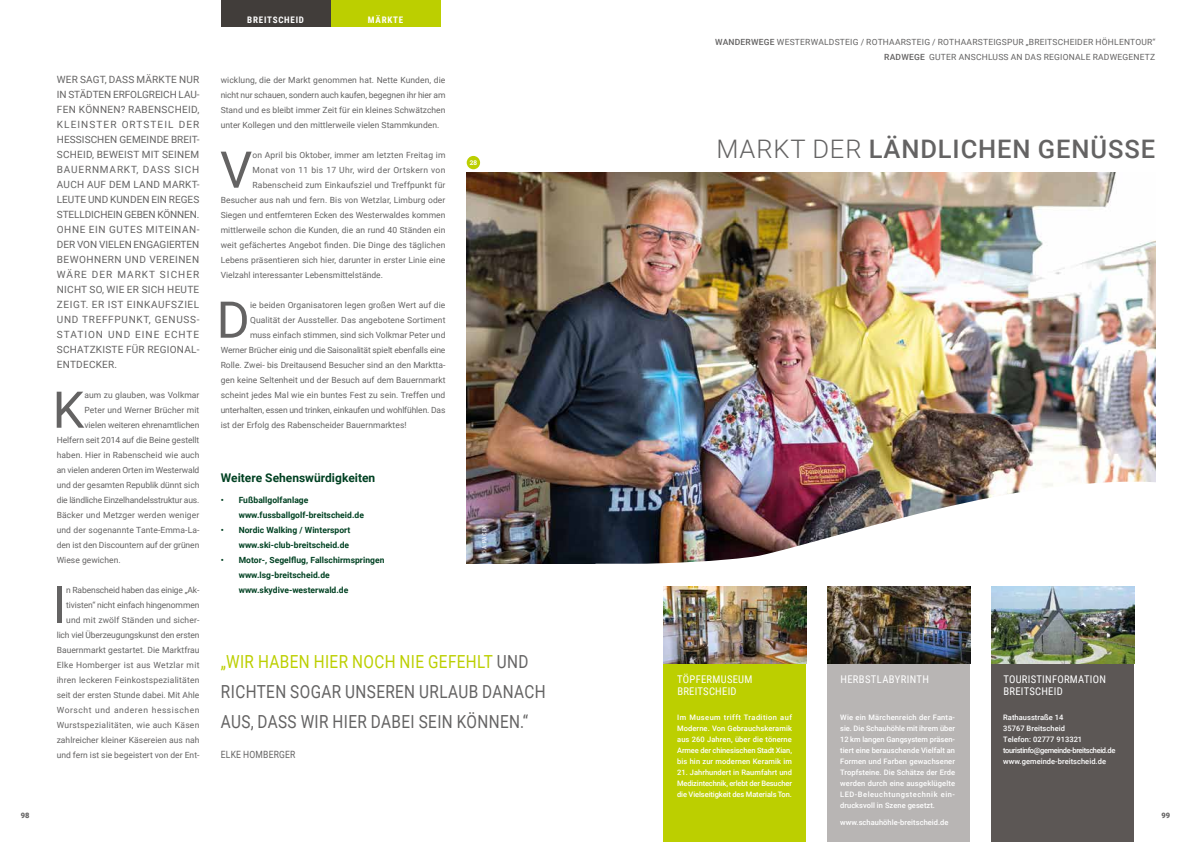
<style>
.page{position:relative;width:1191px;height:842px;background:#fff}
.page>*{position:absolute;margin:0;border:0;box-sizing:border-box;transform-origin:0 0}
.t1{font:50.7px "Roboto";color:#646363}
.t2{font:500 25.5px "Roboto";letter-spacing:.035em;color:#646363}
.t3{font:18px/30px "Roboto";letter-spacing:.025em;color:#646363;scale:.85 1}
.t4{font:700 12px "Roboto";color:#004122}
.t5{font:10.6px/12px "Roboto Condensed";letter-spacing:.025em;color:#fff}
.t6{font:10px/15px "Roboto";letter-spacing:.025em;color:#646363;text-align:justify}
.t7{font:10px "Roboto";letter-spacing:.025em;color:#646363;scale:.85 1}
.t8{font:700 9px "Roboto Condensed";letter-spacing:.085em;color:#fff}
.t9{font:8.5px/15px "Roboto";letter-spacing:.005em;color:#646363;text-align:right}
.t10{font:700 8.5px/15px "Roboto";letter-spacing:.005em;color:#004122}
.t11{font:8.5px/15px "Roboto";letter-spacing:.025em;color:#646363;text-align:right}
.t12{font:8.5px "Roboto";letter-spacing:-.015em;color:#646363}
.t13{font:8.5px "Roboto";letter-spacing:.04em;color:#646363}
.t14{font:500 7.5px/11px "Roboto";letter-spacing:.005em;color:#fff;text-align:justify}
.t15{font:900 7.5px "Roboto";color:#646363}
.t16{font:700 6.5px "Roboto Slab";color:#fff}
.t17{font:6px "Roboto Condensed";letter-spacing:.02em;color:#fff}
.s1{font-weight:500}
.s2{font-weight:300}
.s3{color:#bccf00}
</style>
<div class="page">
<img style="left:467px;top:173px;width:688px;height:390px">
<div style="left:221px;top:0;width:109px;height:26px;background:#413d3a"></div>
<div style="left:330px;top:0;width:110px;height:26px;background:#bccf00"></div>
<div style="left:467px;top:156px;width:13px;height:13px;background:#bccf00;border-radius:50%"></div>
<img style="left:595px;top:457px;width:561px;height:207px">
<div style="left:663px;top:587px;width:143px;height:255px;background:#bccf00"></div>
<div style="left:991px;top:587px;width:143px;height:255px;background:#5c5755"></div>
<div style="left:827px;top:587px;width:143px;height:255px;background:#b8b5b4"></div>
<img style="left:663px;top:587px;width:143px;height:76px">
<img style="left:991px;top:587px;width:143px;height:76px">
<img style="left:827px;top:587px;width:143px;height:76px">
<p class="t8" style="left:247px;top:13px;width:58px">BREITSCHEID</p>
<p class="t8" style="left:368px;top:13px;width:37px">MÄRKTE</p>
<p class="t11" style="left:715px;top:34px;width:442px"><span class="s1">WANDERWEGE</span> WESTERWALDSTEIG / ROTHAARSTEIG / ROTHAARSTEIGSPUR „BREITSCHEIDER HÖHLENTOUR“<br><span class="s1">RADWEGE</span> GUTER ANSCHLUSS AN DAS REGIONALE RADWEGENETZ</p>
<p class="t6" style="left:57px;top:71px;width:144px">WER SAGT, DASS MÄRKTE NUR IN STÄDTEN ERFOLGREICH LAU-FEN KÖNNEN? RABENSCHEID, KLEINSTER ORTSTEIL DER HESSISCHEN GEMEINDE BREIT-SCHEID, BEWEIST MIT SEINEM BAUERNMARKT, DASS SICH AUCH AUF DEM LAND MARKT-LEUTE UND KUNDEN EIN REGES STELLDICHEIN GEBEN KÖNNEN.<br>OHNE EIN GUTES MITEINAN-DER VON VIELEN ENGAGIERTEN BEWOHNERN UND VEREINEN WÄRE DER MARKT SICHER NICHT SO, WIE ER SICH HEUTE ZEIGT. ER IST EINKAUFSZIEL UND TREFFPUNKT, GENUSS-STATION UND EINE ECHTE SCHATZKISTE FÜR REGIONAL-ENTDECKER.</p>
<h1 class="t1" style="left:53px;top:374px;width:33px">K</h1>
<p class="t9" style="left:85px;top:387px;width:116px">aum zu glauben, was Volkmar</p>
<p class="t9" style="left:221px;top:72px;width:226px;text-align:justify">wicklung, die der Markt genommen hat. Nette Kunden, die nicht nur schauen, sondern auch kaufen, begegnen ihr hier am Stand und es bleibt immer Zeit für ein kleines Schwätzchen unter Kollegen und den mittlerweile vielen Stammkunden.</p>
<h1 class="t1" style="left:220px;top:134px;width:34px">V</h1>
<p class="t9" style="left:252px;top:147px;width:194px">on April bis Oktober, immer am letzten Freitag im</p>
<h2 class="t2" style="left:716px;top:131px;width:440px"><span class="s2">MARKT DER</span> LÄNDLICHEN GENÜSSE</h2>
<p class="t16" style="left:470px;top:158px;width:9px">28</p>
<p class="t13" style="left:252px;top:164px;width:194px">Monat von 11 bis 17 Uhr, wird der Ortskern von</p>
<p class="t9" style="left:252px;top:177px;width:194px">Rabenscheid zum Einkaufsziel und Treffpunkt für</p>
<p class="t9" style="left:221px;top:192px;width:226px">Besucher aus nah und fern. Bis von Wetzlar, Limburg oder</p>
<p class="t9" style="left:221px;top:207px;width:226px">Siegen und entfernteren Ecken des Westerwaldes kommen</p>
<p class="t9" style="left:221px;top:222px;width:226px">mittlerweile schon die Kunden, die an rund 40 Ständen ein</p>
<p class="t9" style="left:221px;top:237px;width:226px">weit gefächertes Angebot finden. Die Dinge des täglichen</p>
<p class="t9" style="left:221px;top:252px;width:226px">Lebens präsentieren sich hier, darunter in erster Linie eine</p>
<p class="t9" style="left:221px;top:267px;width:164px">Vielzahl interessanter Lebensmittelstände.</p>
<h1 class="t1" style="left:216px;top:284px;width:35px">D</h1>
<p class="t9" style="left:250px;top:297px;width:197px">ie beiden Organisatoren legen großen Wert auf die</p>
<p class="t9" style="left:250px;top:312px;width:197px">Qualität der Aussteller. Das angebotene Sortiment</p>
<p class="t9" style="left:250px;top:327px;width:197px">muss einfach stimmen, sind sich Volkmar Peter und</p>
<p class="t9" style="left:221px;top:342px;width:226px">Werner Brücher einig und die Saisonalität spielt ebenfalls eine</p>
<p class="t9" style="left:221px;top:357px;width:226px">Rolle. Zwei- bis Dreitausend Besucher sind an den Marktta-</p>
<p class="t9" style="left:221px;top:372px;width:226px">gen keine Seltenheit und der Besuch auf dem Bauernmarkt</p>
<p class="t9" style="left:221px;top:387px;width:226px">scheint jedes Mal wie ein buntes Fest zu sein. Treffen und</p>
<p class="t12" style="left:221px;top:404px;width:226px">unterhalten, essen und trinken, einkaufen und wohlfühlen. Das</p>
<p class="t9" style="left:221px;top:417px;width:187px">ist der Erfolg des Rabenscheider Bauernmarktes!</p>
<p class="t9" style="left:85px;top:402px;width:116px">Peter und Werner Brücher mit</p>
<p class="t9" style="left:85px;top:417px;width:116px">vielen weiteren ehrenamtlichen</p>
<p class="t9" style="left:57px;top:432px;width:144px">Helfern seit 2014 auf die Beine gestellt</p>
<p class="t9" style="left:57px;top:447px;width:144px">haben. Hier in Rabenscheid wie auch</p>
<p class="t9" style="left:57px;top:462px;width:144px">an vielen anderen Orten im Westerwald</p>
<p class="t9" style="left:57px;top:477px;width:144px">und der gesamten Republik dünnt sich</p>
<p class="t12" style="left:57px;top:494px;width:144px">die ländliche Einzelhandelsstruktur aus.</p>
<p class="t9" style="left:57px;top:507px;width:144px">Bäcker und Metzger werden weniger</p>
<p class="t9" style="left:57px;top:522px;width:144px">und der sogenannte Tante-Emma-La-</p>
<p class="t9" style="left:57px;top:537px;width:144px">den ist den Discountern auf der grünen</p>
<p class="t9" style="left:57px;top:552px;width:65px">Wiese gewichen.</p>
<h1 class="t1" style="left:52px;top:569px;width:15px">I</h1>
<h3 class="t4" style="left:221px;top:470px;width:156px">Weitere Sehenswürdigkeiten</h3>
<p class="t10" style="left:239px;top:492px;width:127px;text-indent:-18px">• Fußballgolfanlage www.fussballgolf-breitscheid.de</p>
<p class="t10" style="left:221px;top:522px;width:131px;text-align:right">• Nordic Walking / Wintersport www.ski-club-breitscheid.de</p>
<p class="t10" style="left:239px;top:552px;width:147px;text-indent:-18px">• Motor-, Segelflug, Fallschirmspringen www.lsg-breitscheid.de www.skydive-westerwald.de</p>
<p class="t17" style="left:480px;top:555px;width:31px;rotate:-90deg">© A. PACEK</p>
<p class="t9" style="left:57px;top:582px;width:144px">n Rabenscheid haben das einige „Ak&shy;tivisten“ nicht einfach hingenommen und mit zwölf Ständen und sicher&shy;lich viel Überzeugungskunst den ersten Bauernmarkt gestartet. Die Marktfrau Elke Homberger ist aus Wetzlar mit ihren leckeren Feinkostspezialitäten seit der ersten Stunde dabei. Mit Ahle Worscht und anderen hessischen Wurstspezialitäten, wie auch Käsen zahlreicher kleiner Käsereien aus nah und fern ist sie begeistert von der Ent-</p>
<h3 class="t3" style="left:221px;top:646px;width:384px"><span class="s3">„WIR HABEN HIER NOCH NIE GEFEHLT</span> UND<br>RICHTEN SOGAR UNSEREN URLAUB DANACH<br>AUS, DASS WIR HIER DABEI SEIN KÖNNEN.“</h3>
<p class="t7" style="left:221px;top:747px;width:89px">ELKE HOMBERGER</p>
<p class="t5" style="left:677px;top:672px;width:77px">TÖPFERMUSEUM</p>
<p class="t5" style="left:840px;top:672px;width:90px">HERBSTLABYRINTH</p>
<p class="t5" style="left:677px;top:684px;width:61px">BREITSCHEID</p>
<p class="t5" style="left:1003px;top:672px;width:104px">TOURISTINFORMATION<br>BREITSCHEID</p>
<p class="t14" style="left:1003px;top:712px;width:114px;text-align:left">Rathausstraße 14<br>35767 Breitscheid<br>Telefon: 02777 913321 touristinfo@gemeinde-breitscheid.de www.gemeinde-breitscheid.de</p>
<p class="t14" style="left:677px;top:712px;width:116px">Im Museum trifft Tradition auf Moderne. Von Gebrauchskeramik aus 260 Jahren, über die tönerne Armee der chinesischen Stadt Xian, bis hin zur modernen Keramik im</p>
<p class="t14" style="left:677px;top:767px;width:116px">21. Jahrhundert in Raumfahrt und Medizintechnik, erlebt der Besucher die Vielseitigkeit des Materials Ton.</p>
<p class="t14" style="left:840px;top:712px;width:116px">Wie ein Märchenreich der Fanta&shy;sie. Die Schauhöhle mit ihrem über 12 km langen Gangsystem präsen&shy;tiert eine berauschende Vielfalt an Formen und Farben gewachsener Tropfsteine. Die Schätze der Erde werden durch eine ausgeklügelte LED-Beleuchtungstechnik ein&shy;drucksvoll in Szene gesetzt.</p>
<p class="t14" style="left:840px;top:817px;width:110px">www.schauhöhle-breitscheid.de</p>
<p class="t15" style="left:21px;top:810px;width:10px">98</p>
<p class="t15" style="left:1161px;top:810px;width:10px">99</p>
</div>
